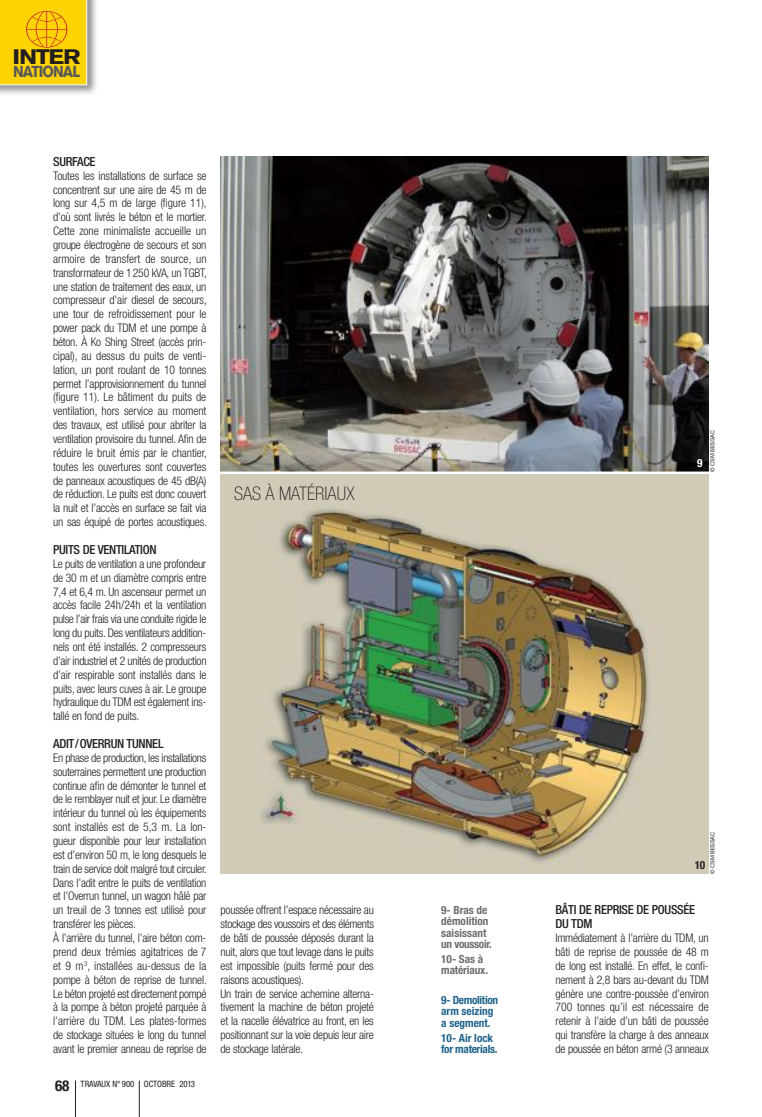
<style>
.page{position:relative;width:762px;height:1117px;background:#fff}
.page>*{position:absolute;margin:0;border:0;box-sizing:border-box;transform-origin:0 0}
.t1{font:900 20.62px "Akzidenz Grotesk";letter-spacing:-.05em;color:#231f20;scale:1.18 1}
.t2{font:100 condensed 18.75px "Helvetica Neue";color:#231f20}
.t3{font:900 15.62px "Akzidenz Grotesk";letter-spacing:-.06em;color:#57585a;scale:.92 1}
.t4{font:700 condensed 15px "Helvetica Neue";color:#231f20}
.t5{font:500 condensed 12.5px/13.9px "Helvetica Neue";letter-spacing:-.025em;color:#231f20}
.t6{font:300 condensed 11.88px/13.9px "Helvetica Neue";letter-spacing:-.02em;color:#231f20;text-align:justify}
.t7{font:700 condensed 11.25px/11.4px "Helvetica Neue";color:#6c6d70}
.t8{font:700 condensed 11.25px/11.4px "Helvetica Neue";color:#1e628a}
.t9{font:700 condensed 11.25px/11.4px "Helvetica Neue";letter-spacing:-.025em;color:#1e628a}
.t10{font:700 condensed 11.25px "Helvetica Neue";color:#231f20}
.t11{font:700 condensed 11.25px "Helvetica Neue";color:#fff}
.t12{font:condensed 8.75px "Helvetica Neue";letter-spacing:-.005em;color:#231f20}
.t13{font:5.62px "Helvetica Neue";letter-spacing:-.02em;color:#231f20}
</style>
<div class="page">
<hr style="left:139px;top:1080px;width:1px;height:36px;background:#231f20">
<hr style="left:75px;top:1080px;width:1px;height:36px;background:#231f20">
<div style="left:0;top:0;width:99px;height:97px;background:#231f20;opacity:.5"></div>
<svg style="left:0;top:0;width:87px;height:85px"></svg>
<img style="left:221px;top:157px;width:488px;height:314px">
<img style="left:221px;top:474px;width:488px;height:399px">
<h1 class="t1" style="left:13px;top:45px;width:59px">INTER</h1>
<h3 class="t3" style="left:13px;top:62px;width:75px">NATIONAL</h3>
<p class="t5" style="left:53px;top:154px;width:44px">SURFACE</p>
<p class="t6" style="left:53px;top:168px;width:155px">Toutes les installations de surface se concentrent sur une aire de 45 m de long sur 4,5 m de large (figure 11), d’où sont livrés le béton et le mortier.<br>Cette zone minimaliste accueille un groupe électrogène de secours et son armoire de transfert de source, un transformateur de 1250 kVA, un TGBT</p>
<p class="t6" style="left:53px;top:265px;width:155px;text-indent:151px">, une station de traitement des eaux, un compresseur d’air diesel de secours, une tour de refroidissement pour le power pack du TD M et une pompe à béton. À Ko Shing Street (accès prin&shy;cipal), au dessus du puits de venti&shy;lation, un pont roulant de 10 tonnes permet l’approvisionnement du tunnel (figure 11). Le bâtiment du puits de ventilation, hors service au moment des travaux, est utilisé pour abriter la ventilation provisoire du tunnel. Afin de réduire le bruit émis par le chantier, toutes les ouvertures sont couvertes de panneaux acoustiques de 45 dB(A) de réduction. Le puits est donc couvert la nuit et l’accès en surface se fait via un sas équipé de portes acoustiques.</p>
<p class="t5" style="left:53px;top:542px;width:105px">PUITS DE VENTILATION</p>
<p class="t6" style="left:53px;top:556px;width:155px">Le puits de ventilation a une profondeur de 30 m et un diamètre compris entre 7,4 et 6,4 m. Un ascenseur permet un accès facile 24h/24h et la ventilation pulse l’air frais via une conduite rigide le long du puits. Des ventilateurs addition&shy;nels ont été installés. 2 compresseurs d’air industriel et 2 unités de production d’air respirable sont installés dans le puits, avec leurs cuves à air. Le groupe hydraulique du TDM est également ins&shy;tallé en fond de puits.</p>
<p class="t5" style="left:53px;top:736px;width:112px">ADIT/ OVERRUN TUNNEL</p>
<p class="t6" style="left:53px;top:750px;width:155px;text-align:left">En phase de production, les installations souterraines permettent une production continue afin de démonter le tunnel et de le remblayer nuit et jour. Le diamètre intérieur du tunnel où les équipements sont installés est de 5,3 m. La lon&shy;gueur disponible pour leur installation est d’environ 50 m, le long desquels le train de service doit malgré tout circuler.<br>Dans l’adit entre le puits de ventilation et l’Overrun tunnel, un wagon hâlé par un treuil de 3 tonnes est utilisé pour transférer les pièces.<br>À l’arrière du tunnel, l’aire béton com&shy;prend deux trémies agitatrices de 7 et 9 m<sup>3</sup>, installées au-dessus de la pompe à béton de reprise de tunnel.<br>Le béton projeté est directement pompé à la pompe à béton projeté parquée à l’arrière du TD M. Les plates-formes de stockage situées le long du tunnel avant le premier anneau de reprise de</p>
<p class="t4" style="left:55px;top:1075px;width:16px">68</p>
<p class="t12" style="left:81px;top:1078px;width:116px">TRAVAUX N° 900 OCTOBRE 2013</p>
<h2 class="t2" style="left:234px;top:483px;width:122px">SAS À MATÉRIAUX</h2>
<p class="t6" style="left:221px;top:902px;width:155px;text-align:left">poussée offrent l’espace nécessaire au stockage des voussoirs et des éléments de bâti de poussée déposés durant la nuit, alors que tout levage dans le puits est impossible (puits fermé pour des raisons acoustiques).<br>Un train de service achemine alterna&shy;tivement la machine de béton projeté et la nacelle élévatrice au front, en les positionnant sur la voie depuis leur aire de stockage latérale.</p>
<p class="t7" style="left:441px;top:903px;width:52px">9- Bras de démolition saisissant un voussoir.</p>
<p class="t7" style="left:441px;top:952px;width:48px">10- Sas à matériaux.</p>
<p class="t8" style="left:441px;top:993px;width:58px">9- Demolition arm seizing a segment.</p>
<p class="t9" style="left:441px;top:1031px;width:58px">10- Air lock for materials.</p>
<p class="t13" style="left:709px;top:471px;width:42px;rotate:-90deg">© CSM Bessac</p>
<p class="t11" style="left:697px;top:456px;width:7px">9</p>
<p class="t13" style="left:709px;top:873px;width:42px;rotate:-90deg">© CSM Bessac</p>
<p class="t10" style="left:695px;top:858px;width:12px">10</p>
<p class="t5" style="left:555px;top:902px;width:141px">BÂTI DE REPRISE DE POUSSÉE<br>DU TDM</p>
<p class="t6" style="left:555px;top:930px;width:155px">Immédiatement à l’arrière du TDM, un bâti de reprise de poussée de 48 m de long est installé. En effet, le confi&shy;nement à 2,8 bars au-devant du TDM génère une contre-poussée d’environ 700 tonnes qu’il est nécessaire de retenir à l’aide d’un bâti de poussée qui transfère la charge à des anneaux de poussée en béton armé (3 anneaux</p>
</div>
